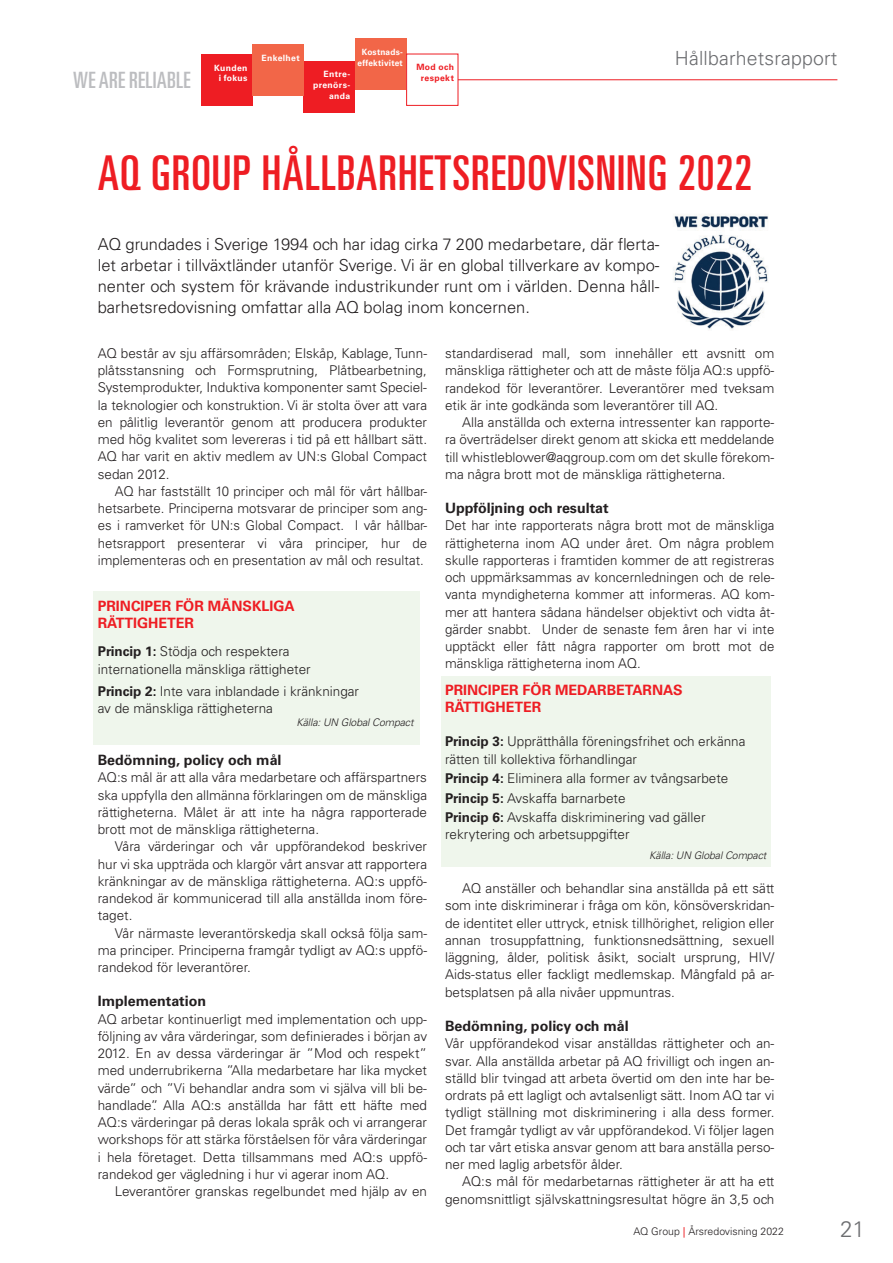
<style>
.page{position:relative;width:893px;height:1263px;background:#fff}
.page>*{position:absolute;margin:0;border:0;box-sizing:border-box;transform-origin:0 0}
.t1{font:ultra-condensed 48px "Univers LT Std";letter-spacing:.02em;color:#ee1d23}
.t2{font:ultra-condensed 22.5px "Univers LT Std";letter-spacing:.01em;color:#bcbdc0}
.t3{font:300 22.5px "Univers LT Std";color:#6c6d70}
.t4{font:300 19.5px "Univers LT Std";letter-spacing:.01em;color:#6c6d70}
.t5{font:300 16.5px/21px "Univers LT Std";color:#231f20;text-align:justify}
.t6{font:700 14.25px "Univers LT Std";color:#231f20}
.t7{font:700 14.25px/17.2px "Univers LT Std";color:#ee1d23}
.t8{font:300 13.5px/17.2px "Univers LT Std";color:#231f20;text-align:justify}
.t9{font:italic 300 10.5px "Univers LT Std";letter-spacing:-.01em;color:#231f20}
.t10{font:300 10.5px "Univers LT Std";color:#231f20}
.t11{font:700 8.7px/10.8px "Univers LT Std";letter-spacing:.04em;color:#fff;text-align:right}
.t12{font:700 8.7px/10.8px "Univers LT Std";letter-spacing:.02em;color:#fff;text-align:center;scale:.96 1}
.t13{font:700 8.7px/10.8px "Univers LT Std";letter-spacing:.045em;color:#ee1d23;text-align:center}
.s1{font-weight:700}
.s2{font-weight:400;color:#ee1d23}
</style>
<div class="page">
<hr style="left:455px;top:79px;width:382px;height:1px;background:#ee1d23">
<div style="left:355px;top:39px;width:51px;height:51px;background:#f26648"></div>
<div style="left:304px;top:61px;width:51px;height:51px;background:#ee1d23"></div>
<div style="left:201px;top:54px;width:51px;height:51px;background:#ee1d23"></div>
<div style="left:407px;top:54px;width:51px;height:51px;background:#fff"></div>
<div style="left:406px;top:54px;width:52px;height:52px;border:1px solid #ee1d23"></div>
<div style="left:252px;top:44px;width:52px;height:52px;background:#f26648"></div>
<div style="left:442px;top:676px;width:329px;height:191px;background:#eff6ec"></div>
<div style="left:94px;top:591px;width:326px;height:153px;background:#eff6ec"></div>
<img style="left:673px;top:214px;width:95px;height:116px">
<h2 class="t2" style="left:73px;top:67px;width:119px">WE ARE RELIABLE</h2>
<p class="t12" style="left:357px;top:47px;width:49px">Kostnads&shy;effektivitet</p>
<p class="t11" style="left:261px;top:53px;width:40px">Enkelhet</p>
<p class="t11" style="left:214px;top:63px;width:35px;text-align:center">Kunden i fokus</p>
<p class="t13" style="left:416px;top:62px;width:39px">Mod och respekt</p>
<p class="t11" style="left:313px;top:70px;width:39px">Entre&shy;prenörs&shy;anda</p>
<h3 class="t4" style="left:675px;top:50px;width:164px">Hållbarhetsrapport</h3>
<h1 class="t1" style="left:98px;top:146px;width:656px">AQ GROUP HÅLLBARHETSREDOVISNING 2022</h1>
<p class="t5" style="left:98px;top:234px;width:563px">AQ grundades i Sverige 1994 och har idag cirka 7 200 medarbetare, där flerta&shy;let arbetar i tillväxtländer utanför Sverige. Vi är en global tillverkare av kompo&shy;nenter och system för krävande industrikunder runt om i världen. Denna håll&shy;barhetsredovisning omfattar alla AQ bolag inom koncernen.</p>
<p class="t8" style="left:98px;top:345px;width:331px">AQ består av sju affärsområden; Elskåp, Kablage, Tunn&shy;plåtsstansning och Formsprutning, Plåtbearbetning, Systemprodukter, Induktiva komponenter samt Speciel&shy;la teknologier och konstruktion. Vi är stolta över att vara en pålitlig leverantör genom att producera produkter med hög kvalitet som levereras i tid på ett hållbart sätt.<br>AQ har varit en aktiv medlem av UN:s Global Compact sedan 2012.</p>
<p class="t8" style="left:98px;top:483px;width:331px;text-indent:17px">AQ har fastställt 10 principer och mål för vårt hållbar&shy;hetsarbete. Principerna motsvarar de principer som ang&shy;es i ramverket för UN:s Global Compact. I vår hållbar&shy;hetsrapport presenterar vi våra principer, hur de implementeras och en presentation av mål och resultat.</p>
<p class="t7" style="left:98px;top:598px;width:199px">PRINCIPER FÖR MÄNSKLIGA<br>RÄTTIGHETER</p>
<p class="t8" style="left:98px;top:644px;width:215px"><span class="s1">Princip 1:</span> Stödja och respektera internationella mänskliga rättigheter</p>
<p class="t8" style="left:98px;top:683px;width:263px"><span class="s1">Princip 2:</span> Inte vara inblandade i kränkningar av de mänskliga rättigheterna</p>
<p class="t6" style="left:98px;top:754px;width:185px">Bedömning, policy och mål</p>
<p class="t8" style="left:98px;top:770px;width:331px">AQ:s mål är att alla våra medarbetare och affärspartners ska uppfylla den allmänna förklaringen om de mänskliga rättigheterna. Målet är att inte ha några rapporterade brott mot de mänskliga rättigheterna.</p>
<p class="t8" style="left:98px;top:839px;width:331px;text-indent:17px">Våra värderingar och vår uppförandekod beskriver hur vi ska uppträda och klargör vårt ansvar att rapportera kränkningar av de mänskliga rättigheterna. AQ:s uppfö&shy;randekod är kommunicerad till alla anställda inom före&shy;taget.</p>
<p class="t8" style="left:98px;top:925px;width:331px;text-indent:17px">Vår närmaste leverantörskedja skall också följa sam&shy;ma principer. Principerna framgår tydligt av AQ:s uppfö&shy;randekod för leverantörer.</p>
<p class="t6" style="left:98px;top:995px;width:110px">Implementation</p>
<p class="t8" style="left:98px;top:1011px;width:331px">AQ arbetar kontinuerligt med implementation och upp&shy;följning av våra värderingar, som definierades i början av 2012. En av dessa värderingar är ”Mod och respekt” med underrubrikerna ”Alla medarbetare har lika mycket värde” och ”Vi behandlar andra som vi själva vill bli be&shy;handlade”. Alla AQ:s anställda har fått ett häfte med AQ:s värderingar på deras lokala språk och vi arrangerar workshops för att stärka förståelsen för våra värderingar i hela företaget. Detta tillsammans med AQ:s uppfö&shy;randekod ger vägledning i hur vi agerar inom AQ.</p>
<p class="t8" style="left:115px;top:1183px;width:314px">Leverantörer granskas regelbundet med hjälp av en</p>
<p class="t9" style="left:296px;top:718px;width:119px">Källa: UN Global Compact</p>
<p class="t8" style="left:445px;top:345px;width:331px">standardiserad mall, som innehåller ett avsnitt om mänskliga rättigheter och att de måste följa AQ:s uppfö&shy;randekod för leverantörer. Leverantörer med tveksam etik är inte godkända som leverantörer till AQ.</p>
<p class="t8" style="left:445px;top:414px;width:331px;text-indent:17px">Alla anställda och externa intressenter kan rapporte&shy;ra överträdelser direkt genom att skicka ett meddelande till whistleblower@aqgroup.com om det skulle förekom&shy;ma några brott mot de mänskliga rättigheterna.</p>
<p class="t6" style="left:445px;top:502px;width:165px">Uppföljning och resultat</p>
<p class="t8" style="left:445px;top:518px;width:331px">Det har inte rapporterats några brott mot de mänskliga rättigheterna inom AQ under året. Om några problem skulle rapporteras i framtiden kommer de att registreras och uppmärksammas av koncernledningen och de rele&shy;vanta myndigheterna kommer att informeras. AQ kom&shy;mer att hantera sådana händelser objektivt och vidta åt&shy;gärder snabbt. Under de senaste fem åren har vi inte upptäckt eller fått några rapporter om brott mot de mänskliga rättigheterna inom AQ.</p>
<p class="t7" style="left:445px;top:682px;width:239px">PRINCIPER FÖR MEDARBETARNAS<br>RÄTTIGHETER</p>
<p class="t8" style="left:445px;top:734px;width:302px"><span class="s1">Princip 3:</span> Upprätthålla föreningsfrihet och erkänna rätten till kollektiva förhandlingar</p>
<p class="t8" style="left:445px;top:769px;width:285px;line-height:19.5px;text-align:left"><span class="s1">Princip 4:</span> Eliminera alla former av tvångsarbete<br><span class="s1">Princip 5:</span> Avskaffa barnarbete<br><span class="s1">Princip 6:</span> Avskaffa diskriminering vad gäller</p>
<p class="t8" style="left:445px;top:827px;width:186px">rekrytering och arbetsuppgifter</p>
<p class="t9" style="left:649px;top:851px;width:119px">Källa: UN Global Compact</p>
<p class="t8" style="left:445px;top:881px;width:331px;text-indent:17px">AQ anställer och behandlar sina anställda på ett sätt som inte diskriminerar i fråga om kön, könsöverskridan&shy;de identitet eller uttryck, etnisk tillhörighet, religion eller annan trosuppfattning, funktionsnedsättning, sexuell läggning, ålder, politisk åsikt, socialt ursprung, HIV/ Aids-status eller fackligt medlemskap. Mångfald på ar&shy;betsplatsen på alla nivåer uppmuntras.</p>
<p class="t6" style="left:445px;top:1020px;width:185px">Bedömning, policy och mål</p>
<p class="t8" style="left:445px;top:1036px;width:331px">Vår uppförandekod visar anställdas rättigheter och an&shy;svar. Alla anställda arbetar på AQ frivilligt och ingen an&shy;ställd blir tvingad att arbeta övertid om den inte har be&shy;ordrats på ett lagligt och avtalsenligt sätt. Inom AQ tar vi tydligt ställning mot diskriminering i alla dess former.<br>Det framgår tydligt av vår uppförandekod. Vi följer lagen och tar vårt etiska ansvar genom att bara anställa perso&shy;ner med laglig arbetsför ålder.</p>
<p class="t8" style="left:445px;top:1174px;width:331px;text-align:right">AQ:s mål för medarbetarnas rättigheter är att ha ett genomsnittligt självskattningsresultat högre än 3,5 och</p>
<p class="t10" style="left:633px;top:1227px;width:152px">AQ Group <span class="s2">|</span> Årsredovisning 2022</p>
<h2 class="t3" style="left:840px;top:1220px;width:27px">21</h2>
</div>
